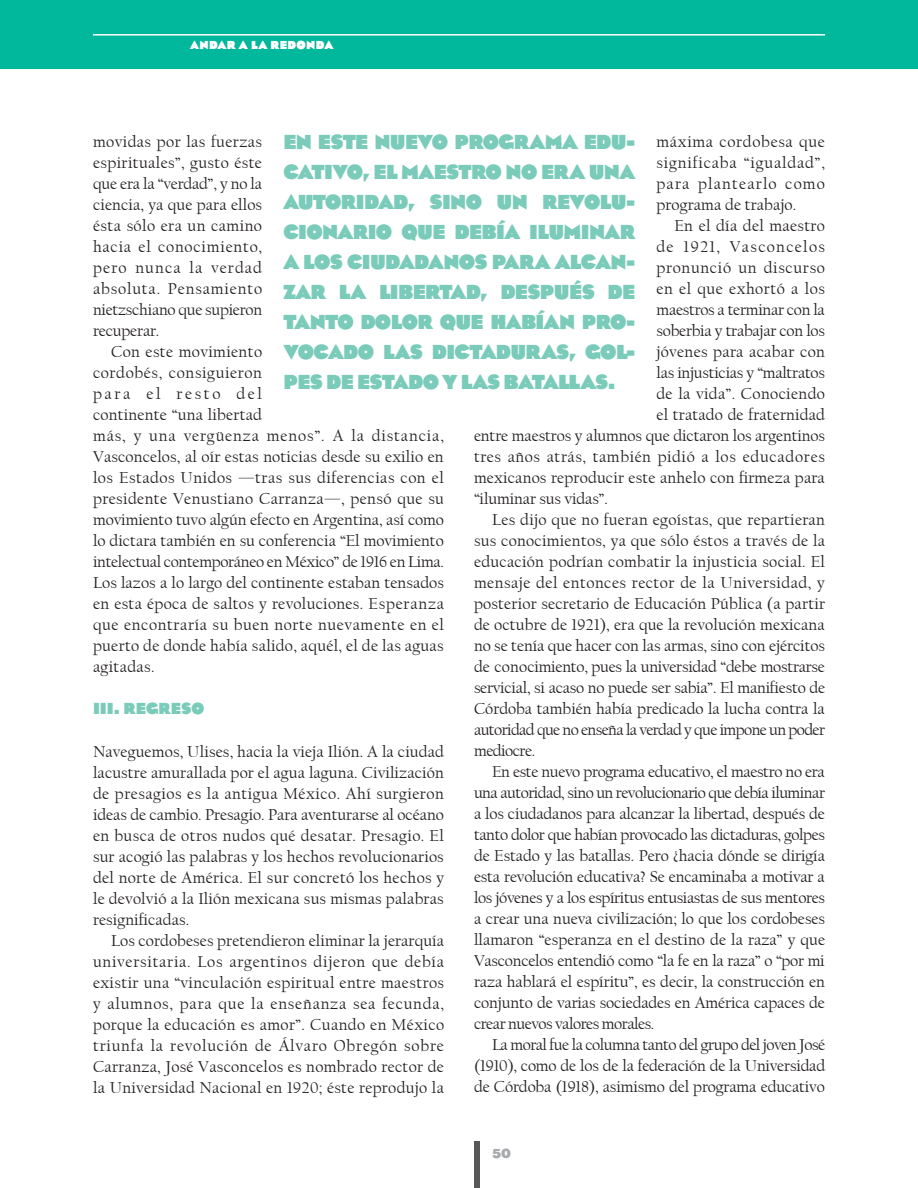
<style>
.page{position:relative;width:918px;height:1188px;background:#fff}
.page>*{position:absolute;margin:0;border:0;box-sizing:border-box;transform-origin:0 0}
.balazos{font:900 21px/30px "Eagle";letter-spacing:-.03em;color:#7acbb9;text-align:justify}
.sin_sangria{font:16.5px/21px "Californian FB";letter-spacing:.01em;color:#231f20;text-align:justify}
.sin_sangria-2{font:16.5px "Californian FB";letter-spacing:-.015em;color:#231f20}
.sin_sangria-3{font:16.5px "Californian FB";letter-spacing:.035em;color:#231f20}
.sin_sangria-4{font:16.5px "Californian FB";letter-spacing:.04em;color:#231f20}
.sin_sangria-5{font:16.5px "Californian FB";letter-spacing:.08em;color:#231f20}
.sin_sangria-6{font:16.5px "Californian FB";letter-spacing:.03em;color:#231f20}
.t1{font:900 16.5px "Eagle";color:#7acbb9}
.t2{font:700 13.5px "Eagle";color:#a8a9ad}
.t3{font:900 12px "Eagle";letter-spacing:.025em;color:#fff}
</style>
<div class="page">
<div style="left:0;top:0;width:918px;height:69px;background:#01b79c"></div>
<hr style="left:93px;top:34px;width:732px;height:2px;background:#fff">
<div style="left:474px;top:1142px;width:6px;height:46px;background:#57585a"></div>
<p class="t3" style="left:190px;top:38px;width:145px">ANDAR A LA REDONDA</p>
<p class="balazos" style="left:283px;top:127px;width:353px">EN ESTE NUEVO PROGRAMA EDU-CATIVO, EL MAESTRO NO ERA UNA AUTORIDAD, SINO UN REVOLU-CIONARIO QUE DEBÍA ILUMINAR A LOS CIUDADANOS PARA ALCAN-ZAR LA LIBERTAD, DESPUÉS DE TANTO DOLOR QUE HABÍAN PRO-VOCADO LAS DICTADURAS, GOL-PES DE ESTADO Y LAS BATALLAS.</p>
<p class="sin_sangria" style="left:93px;top:132px;width:171px">movidas por las fuerzas espirituales”, gusto éste que era la “verdad”, y no la ciencia, ya que para ellos ésta sólo era un camino hacia el conocimiento, pero nunca la verdad absoluta. Pensamiento nietzschiano que supieron recuperar.</p>
<p class="sin_sangria" style="left:93px;top:342px;width:353px;text-align:left;text-indent:18px">Con este movimiento<br>cordobés, consiguieron<br>para el resto del<br>continente “una libertad<br>más, y una vergüenza menos”. A la distancia, Vasconcelos, al oír estas noticias desde su exilio en los Estados Unidos —tras sus diferencias con el presidente Venustiano Carranza—, pensó que su movimiento tuvo algún efecto en Argentina, así como lo dictara también en su conferencia “El movimiento intelectual contemporáneo en México” de 1916 en Lima.<br>Los lazos a lo largo del continente estaban tensados en esta época de saltos y revoluciones. Esperanza que encontraría su buen norte nuevamente en el puerto de donde había salido, aquél, el de las aguas agitadas.</p>
<p class="t1" style="left:93px;top:699px;width:113px">III. REGRESO</p>
<p class="sin_sangria" style="left:93px;top:741px;width:353px">Naveguemos, Ulises, hacia la vieja Ilión. A la ciudad lacustre amurallada por el agua laguna. Civilización de presagios es la antigua México. Ahí surgieron ideas de cambio. Presagio. Para aventurarse al océano en busca de otros nudos qué desatar. Presagio. El sur acogió las palabras y los hechos revolucionarios del norte de América. El sur concretó los hechos y le devolvió a la Ilión mexicana sus mismas palabras resignificadas.</p>
<p class="sin_sangria" style="left:93px;top:930px;width:353px;text-indent:18px">Los cordobeses pretendieron eliminar la jerarquía universitaria. Los argentinos dijeron que debía existir una “vinculación espiritual entre maestros y alumnos, para que la enseñanza sea fecunda, porque la educación es amor”. Cuando en México triunfa la revolución de Álvaro Obregón sobre Carranza, José Vasconcelos es nombrado rector de la Universidad Nacional en 1920; éste reprodujo la</p>
<p class="sin_sangria" style="left:657px;top:132px;width:170px">máxima cordobesa que significaba “igualdad”, para plantearlo como programa de trabajo.</p>
<p class="sin_sangria" style="left:675px;top:216px;width:152px">En el día del maestro</p>
<p class="sin_sangria-5" style="left:657px;top:238px;width:170px">de 1921, Vasconcelos</p>
<p class="sin_sangria-4" style="left:657px;top:259px;width:170px">pronunció un discurso</p>
<p class="sin_sangria-6" style="left:657px;top:280px;width:170px">en el que exhortó a los</p>
<p class="sin_sangria-2" style="left:657px;top:301px;width:170px">maestros a terminar con la</p>
<p class="sin_sangria-2" style="left:657px;top:322px;width:170px">soberbia y trabajar con los</p>
<p class="sin_sangria" style="left:657px;top:342px;width:170px">jóvenes para acabar con</p>
<p class="sin_sangria-2" style="left:657px;top:364px;width:170px">las injusticias y “maltratos</p>
<p class="sin_sangria" style="left:657px;top:384px;width:170px">de la vida”. Conociendo</p>
<p class="sin_sangria" style="left:657px;top:405px;width:170px">el tratado de fraternidad</p>
<p class="sin_sangria" style="left:474px;top:426px;width:352px">entre maestros y alumnos que dictaron los argentinos</p>
<p class="sin_sangria-3" style="left:474px;top:448px;width:353px">tres años atrás, también pidió a los educadores</p>
<p class="sin_sangria" style="left:474px;top:468px;width:352px">mexicanos reproducir este anhelo con firmeza para</p>
<p class="sin_sangria" style="left:474px;top:489px;width:136px">“iluminar sus vidas”.</p>
<p class="sin_sangria" style="left:474px;top:510px;width:353px;text-indent:18px">Les dijo que no fueran egoístas, que repartieran sus conocimientos, ya que sólo éstos a través de la educación podrían combatir la injusticia social. El mensaje del entonces rector de la Universidad, y posterior secretario de Educación Pública (a partir de octubre de 1921), era que la revolución mexicana no se tenía que hacer con las armas, sino con ejércitos de conocimiento, pues la universidad “debe mostrarse servicial, si acaso no puede ser sabia”. El manifiesto de Córdoba también había predicado la lucha contra la autoridad que no enseña la verdad y que impone un poder mediocre.</p>
<p class="sin_sangria" style="left:474px;top:762px;width:353px;text-indent:18px">En este nuevo programa educativo, el maestro no era una autoridad, sino un revolucionario que debía iluminar a los ciudadanos para alcanzar la libertad, después de tanto dolor que habían provocado las dictaduras, golpes de Estado y las batallas. Pero ¿hacia dónde se dirigía esta revolución educativa? Se encaminaba a motivar a los jóvenes y a los espíritus entusiastas de sus mentores a crear una nueva civilización; lo que los cordobeses llamaron “esperanza en el destino de la raza” y que Vasconcelos entendió como “la fe en la raza” o “por mi raza hablará el espíritu”, es decir, la construcción en conjunto de varias sociedades en América capaces de crear nuevos valores morales.</p>
<p class="sin_sangria" style="left:474px;top:1035px;width:353px;text-indent:18px">La moral fue la columna tanto del grupo del joven José (1910), como de los de la federación de la Universidad de Córdoba (1918), asimismo del programa educativo</p>
<p class="t2" style="left:492px;top:1146px;width:20px">50</p>
</div>
